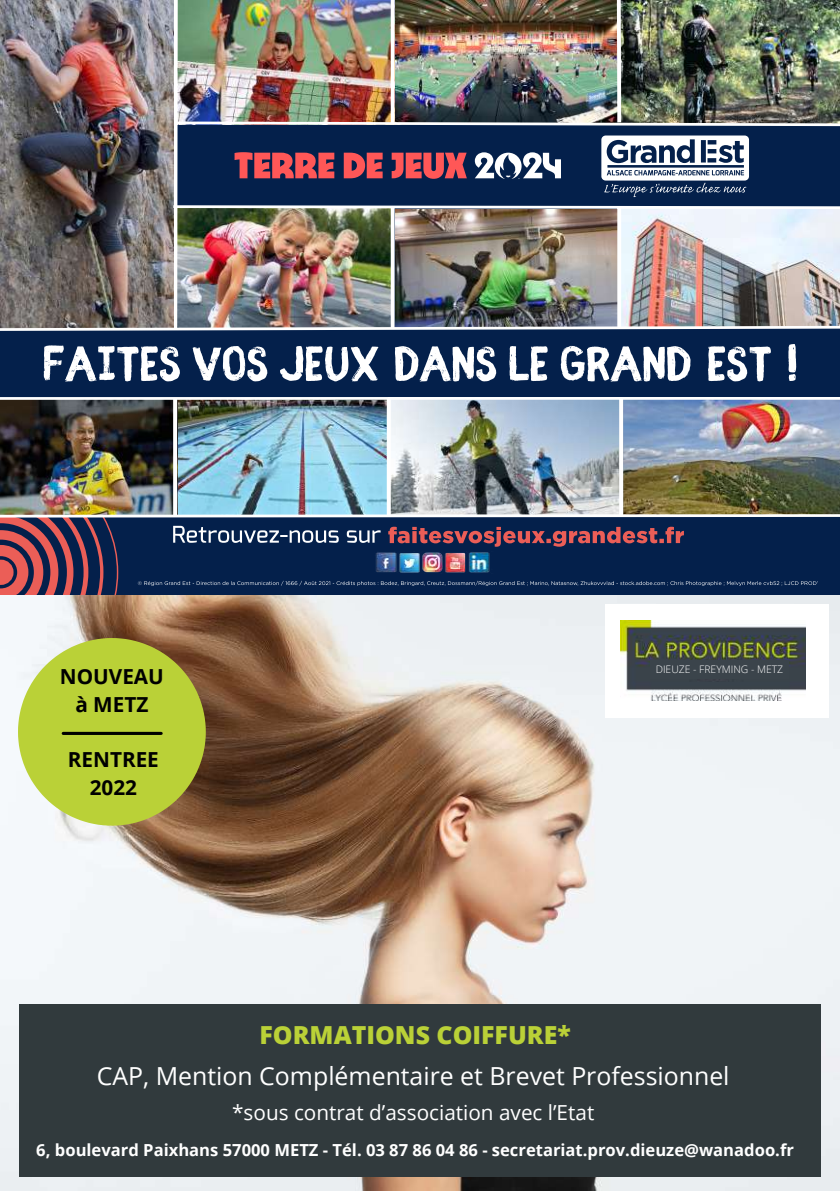
<style>
.page{position:relative;width:840px;height:1191px;background:#fff}
.page>*{position:absolute;margin:0;border:0;box-sizing:border-box;transform-origin:0 0}
.t1{font:24.8px "Open Sans";color:#fff}
.t2{font:800 24.8px "Open Sans";color:#bad137}
.t3{font:20.8px "Open Sans";color:#fff}
.t4{font:700 20.8px/28px "Open Sans";color:#000;text-align:center}
.t5{font:700 16.6px "Open Sans";color:#fff}
.t6{font:300 10.4px "Open Sans";color:#fff}
</style>
<div class="page">
<div style="left:0;top:0;width:839px;height:595px;background:#04204b"></div>
<img style="left:178px;top:0;width:661px;height:120px">
<img style="left:620px;top:210px;width:219px;height:114px">
<img style="left:178px;top:210px;width:212px;height:114px">
<img style="left:395px;top:210px;width:222px;height:114px">
<div style="left:173px;top:0;width:5px;height:329px;background:#fff"></div>
<hr style="left:617px;top:207px;width:3px;height:122px;background:#fff">
<img style="left:177px;top:400px;width:441px;height:55px">
<img style="left:0;top:400px;width:173px;height:55px">
<img style="left:622px;top:400px;width:217px;height:55px">
<svg style="left:173px;top:400px;width:4px;height:55px"></svg>
<svg style="left:386px;top:400px;width:4px;height:55px"></svg>
<svg style="left:618px;top:400px;width:4px;height:55px"></svg>
<svg style="left:390px;top:210px;width:4px;height:114px"></svg>
<svg style="left:390px;top:0;width:4px;height:120px"></svg>
<svg style="left:616px;top:0;width:4px;height:120px"></svg>
<svg style="left:601px;top:135px;width:147px;height:62px"></svg>
<img style="left:0;top:0;width:173px;height:324px">
<svg style="left:234px;top:152px;width:100px;height:26px"></svg>
<svg style="left:343px;top:153px;width:39px;height:25px"></svg>
<svg style="left:391px;top:153px;width:75px;height:26px"></svg>
<svg style="left:474px;top:152px;width:86px;height:27px"></svg>
<hr style="left:0;top:397px;width:839px;height:3px;background:#fff">
<img style="left:0;top:324px;width:839px;height:7px">
<img style="left:172px;top:120px;width:667px;height:8px">
<svg style="left:170px;top:204px;width:669px;height:6px"></svg>
<svg style="left:44px;top:344px;width:751px;height:37px"></svg>
<img style="left:0;top:455px;width:840px;height:141px">
<img style="left:0;top:595px;width:839px;height:596px">
<div style="left:20px;top:1004px;width:800px;height:172px;background:#313a3d"></div>
<svg style="left:18px;top:638px;width:188px;height:187px;background:#b9c74b"></svg>
<div style="left:604px;top:604px;width:224px;height:113px;background:#fff"></div>
<img style="left:620px;top:620px;width:184px;height:81px">
<div style="left:650px;top:660px;width:138px;height:19px;background:#3b444b"></div>
<hr style="left:63px;top:732px;width:98px;height:3px;background:#000">
<p class="t4" style="left:60px;top:661px;width:105px">NOUVEAU à METZ</p>
<p class="t4" style="left:68px;top:744px;width:92px">RENTREE<br>2022</p>
<p class="t6" style="left:655px;top:662px;width:129px">DIEUZE - FREYMING - METZ</p>
<h1 class="t2" style="left:259px;top:1016px;width:312px">FORMATIONS COIFFURE*</h1>
<h1 class="t1" style="left:97px;top:1059px;width:634px">CAP, Mention Complémentaire et Brevet Professionnel</h1>
<p class="t3" style="left:232px;top:1098px;width:363px">*sous contrat d’association avec l’Etat</p>
<p class="t5" style="left:36px;top:1138px;width:758px">6, boulevard Paixhans 57000 METZ - Tél. 03 87 86 04 86 - secretariat.prov.dieuze@wanadoo.fr</p>
</div>
